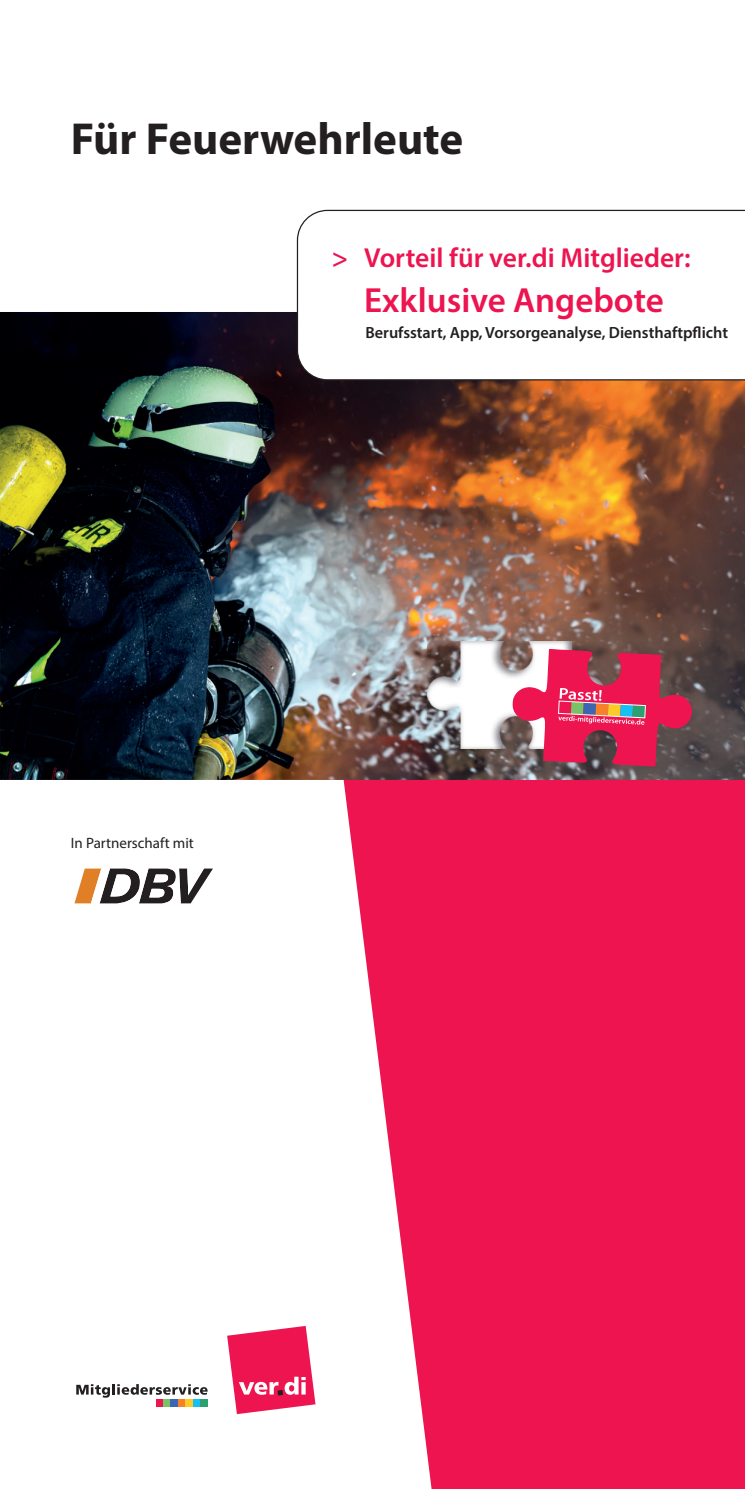
<style>
.page{position:relative;width:745px;height:1489px;background:#fff}
.page>*{position:absolute;margin:0;border:0;box-sizing:border-box;transform-origin:0 0}
.t1{font:700 45px "Myriad Pro";color:#231f20}
.t2{font:600 35px "Myriad Pro";color:#ed1450}
.t3{font:600 27.5px "Myriad Pro";color:#ed1450}
.t4{font:600 16.25px "Myriad Pro";color:#231f20}
.t5{font:15px "Myriad Pro";color:#231f20}
</style>
<div class="page">
<svg style="left:315px;top:780px;width:429px;height:708px;fill:#ed1450"></svg>
<img style="left:0;top:312px;width:744px;height:468px">
<img style="left:427px;top:641px;width:177px;height:107px">
<svg style="left:511px;top:649px;width:181px;height:117px;background:#bb4562"></svg>
<svg style="left:296px;top:210px;width:448px;height:170px"></svg>
<svg style="left:227px;top:1326px;width:88px;height:87px"></svg>
<svg style="left:76px;top:1384px;width:131px;height:13px"></svg>
<div style="left:156px;top:1398px;width:7px;height:8px;background:#ed1450"></div>
<div style="left:163px;top:1398px;width:7px;height:8px;background:#79c366"></div>
<div style="left:170px;top:1398px;width:8px;height:8px;background:#3c66b1"></div>
<div style="left:178px;top:1398px;width:7px;height:8px;background:#f58229"></div>
<div style="left:185px;top:1398px;width:8px;height:8px;background:#fbcc27"></div>
<div style="left:193px;top:1398px;width:7px;height:8px;background:#15c0f2"></div>
<div style="left:200px;top:1398px;width:7px;height:8px;background:#2ba070"></div>
<svg style="left:74px;top:868px;width:139px;height:35px"></svg>
<h1 class="t1" style="left:71px;top:110px;width:394px">Für Feuerwehrleute</h1>
<h3 class="t3" style="left:331px;top:240px;width:360px">&gt; Vorteil für ver.di Mitglieder:</h3>
<h2 class="t2" style="left:364px;top:278px;width:301px">Exklusive Angebote</h2>
<p class="t4" style="left:365px;top:322px;width:364px">Berufsstart, App, Vorsorgeanalyse, Diensthaftpflicht</p>
<p class="t5" style="left:71px;top:833px;width:124px">In Partnerschaft mit</p>
</div>
